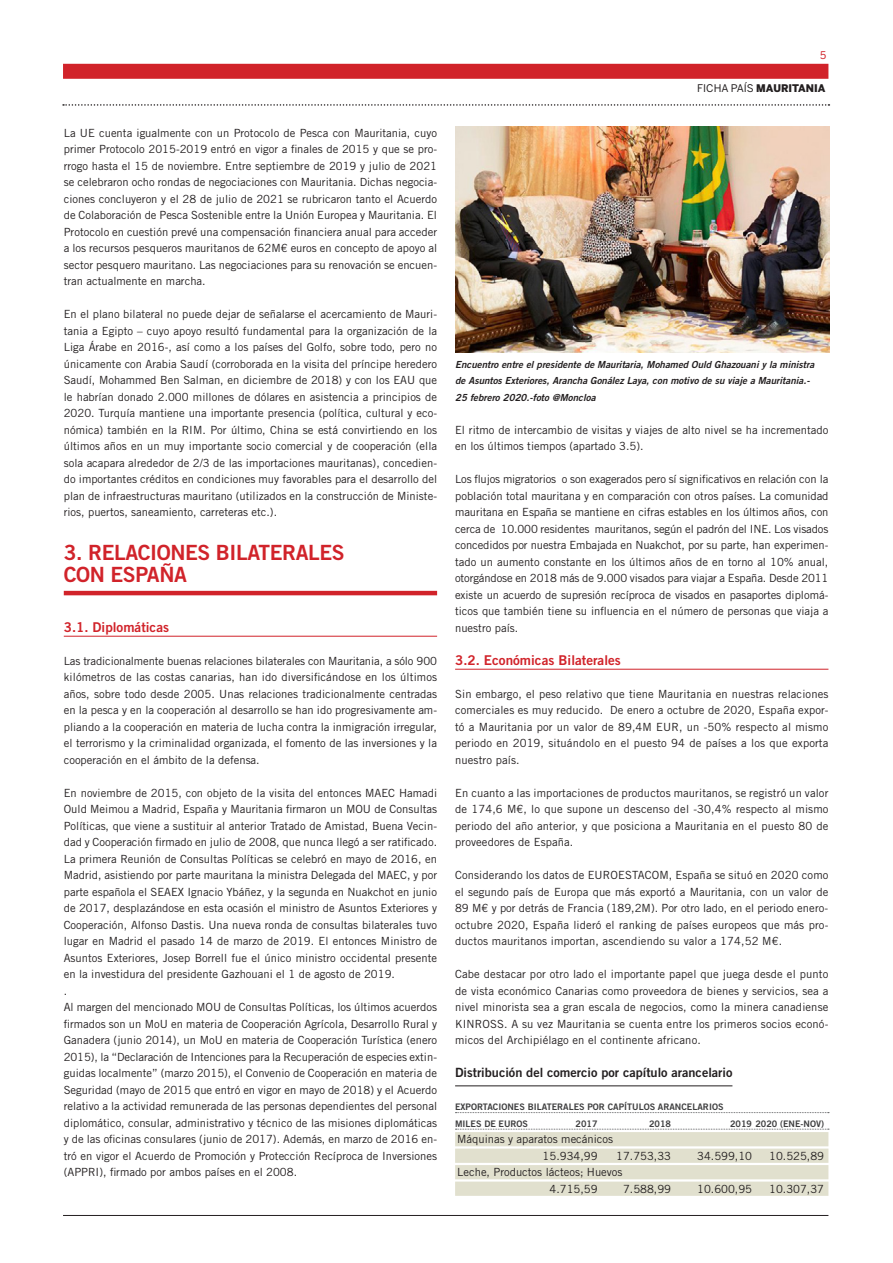
<style>
.page{position:relative;width:893px;height:1263px;background:#fff}
.page>*{position:absolute;margin:0;border:0;box-sizing:border-box;transform-origin:0 0}
.TITULO_1º_NIVEL{font:21px/22.5px "Trade Gothic LT Std Bd 2";letter-spacing:-.02em;color:#d1232a}
.TITULO_2º_NIVEL{font:13.5px "Trade Gothic LT Std Bd 2";color:#d1232a}
.TITULO_3º_NIVEL{font:12.75px "Trade Gothic LT Std Bd 2";color:#231f20}
.TEXTO_NORMAL{font:11.25px/16.5px "Trade Gothic LT Std";color:#231f20;text-align:justify}
.TABLA_TEXTO{font:11.25px "Trade Gothic LT Std";color:#231f20}
.t1{font:10.5px "Benton Sans Black SC";color:#231f20}
.t2{font:10.5px "Benton Sans";color:#d1232a}
.TEXTO_PIE_DE_FOTO{font:9.75px "Trade Gothic LT Std Bd 2 Obl";color:#231f20}
.TABLA_INDICE{font:9px "Trade Gothic LT Std Bd 2";color:#3e3e3f}
.s1{font-family:"Benton Sans"}
</style>
<div class="page">
<div style="left:63px;top:64px;width:765px;height:15px;background:#d1232a"></div>
<hr style="left:63px;top:1215px;width:765px;height:1px;background:#231f20">
<svg style="left:63px;top:104px;width:766px;height:2px"></svg>
<hr style="left:64px;top:591px;width:373px;height:4px;background:#d1232a">
<hr style="left:64px;top:636px;width:373px;height:1px;background:#d1232a">
<hr style="left:455px;top:669px;width:373px;height:1px;background:#d1232a">
<hr style="left:455px;top:1085px;width:277px;height:1px;background:#231f20">
<svg style="left:455px;top:1112px;width:374px;height:1px"></svg>
<svg style="left:455px;top:1129px;width:374px;height:1px"></svg>
<div style="left:455px;top:1132px;width:373px;height:14px;background:#e1e0ce"></div>
<div style="left:455px;top:1148px;width:373px;height:15px;background:#e1e0ce"></div>
<div style="left:455px;top:1165px;width:373px;height:14px;background:#e1e0ce"></div>
<div style="left:455px;top:1181px;width:373px;height:15px;background:#e1e0ce"></div>
<img style="left:455px;top:127px;width:374px;height:226px">
<p class="TEXTO_NORMAL" style="left:64px;top:124px;width:375px">La UE cuenta igualmente con un Protocolo de Pesca con Mauritania, cuyo primer Protocolo 2015-2019 entró en vigor a finales de 2015 y que se pro&shy;rrogo hasta el 15 de noviembre. Entre septiembre de 2019 y julio de 2021 se celebraron ocho rondas de negociaciones con Mauritania. Dichas negocia&shy;ciones concluyeron y el 28 de julio de 2021 se rubricaron tanto el Acuerdo de Colaboración de Pesca Sostenible entre la Unión Europea y Mauritania. El Protocolo en cuestión prevé una compensación financiera anual para acceder a los recursos pesqueros mauritanos de 62M€ euros en concepto de apoyo al sector pesquero mauritano. Las negociaciones para su renovación se encuen&shy;tran actualmente en marcha.</p>
<p class="TEXTO_NORMAL" style="left:64px;top:306px;width:375px">En el plano bilateral no puede dejar de señalarse el acercamiento de Mauri&shy;tania a Egipto – cuyo apoyo resultó fundamental para la organización de la Liga Árabe en 2016-, así como a los países del Golfo, sobre todo, pero no únicamente con Arabia Saudí (corroborada en la visita del príncipe heredero Saudí, Mohammed Ben Salman, en diciembre de 2018) y con los EAU que le habrían donado 2.000 millones de dólares en asistencia a principios de 2020. Turquía mantiene una importante presencia (política, cultural y eco&shy;nómica) también en la RIM. Por último, China se está convirtiendo en los últimos años en un muy importante socio comercial y de cooperación (ella sola acapara alrededor de 2/3 de las importaciones mauritanas), concedien&shy;do importantes créditos en condiciones muy favorables para el desarrollo del plan de infraestructuras mauritano (utilizados en la construcción de Ministe&shy;rios, puertos, saneamiento, carreteras etc.).</p>
<p class="TITULO_1º_NIVEL" style="left:64px;top:541px;width:283px">3. RELACIONES BILATERALES<br>CON ESPAÑA</p>
<p class="TITULO_2º_NIVEL" style="left:64px;top:618px;width:107px">3.1. Diplomáticas</p>
<p class="TEXTO_NORMAL" style="left:64px;top:652px;width:375px">Las tradicionalmente buenas relaciones bilaterales con Mauritania, a sólo 900 kilómetros de las costas canarias, han ido diversificándose en los últimos años, sobre todo desde 2005. Unas relaciones tradicionalmente centradas en la pesca y en la cooperación al desarrollo se han ido progresivamente am&shy;pliando a la cooperación en materia de lucha contra la inmigración irregular, el terrorismo y la criminalidad organizada, el fomento de las inversiones y la cooperación en el ámbito de la defensa.</p>
<p class="TEXTO_NORMAL" style="left:64px;top:784px;width:375px">En noviembre de 2015, con objeto de la visita del entonces MAEC Hamadi Ould Meimou a Madrid, España y Mauritania firmaron un MOU de Consultas Políticas, que viene a sustituir al anterior Tratado de Amistad, Buena Vecin&shy;dad y Cooperación firmado en julio de 2008, que nunca llegó a ser ratificado.<br>La primera Reunión de Consultas Políticas se celebró en mayo de 2016, en Madrid, asistiendo por parte mauritana la ministra Delegada del MAEC, y por parte española el SEAEX Ignacio Ybáñez, y la segunda en Nuakchot en junio de 2017, desplazándose en esta ocasión el ministro de Asuntos Exteriores y Cooperación, Alfonso Dastis. Una nueva ronda de consultas bilaterales tuvo lugar en Madrid el pasado 14 de marzo de 2019. El entonces Ministro de Asuntos Exteriores, Josep Borrell fue el único ministro occidental presente en la investidura del presidente Gazhouani el 1 de agosto de 2019.</p>
<p class="TEXTO_NORMAL" style="left:64px;top:982px;width:5px">.</p>
<p class="TEXTO_NORMAL" style="left:64px;top:999px;width:375px">Al margen del mencionado MOU de Consultas Políticas, los últimos acuerdos firmados son un MoU en materia de Cooperación Agrícola, Desarrollo Rural y Ganadera (junio 2014), un MoU en materia de Cooperación Turística (enero 2015), la “Declaración de Intenciones para la Recuperación de especies extin&shy;guidas localmente” (marzo 2015), el Convenio de Cooperación en materia de Seguridad (mayo de 2015 que entró en vigor en mayo de 2018) y el Acuerdo relativo a la actividad remunerada de las personas dependientes del personal diplomático, consular, administrativo y técnico de las misiones diplomáticas y de las oficinas consulares (junio de 2017). Además, en marzo de 2016 en&shy;tró en vigor el Acuerdo de Promoción y Protección Recíproca de Inversiones (APPRI), firmado por ambos países en el 2008.</p>
<p class="t2" style="left:820px;top:49px;width:8px">5</p>
<p class="t1" style="left:697px;top:82px;width:130px"><span class="s1">FICHA PAÍS</span> MAURITANIA</p>
<p class="TEXTO_PIE_DE_FOTO" style="left:455px;top:358px;width:361px">Encuentro entre el presidente de Mauritaria, Mohamed Ould Ghazouani y la ministra</p>
<p class="TEXTO_PIE_DE_FOTO" style="left:455px;top:374px;width:356px">de Asuntos Exteriores, Arancha Gonález Laya, con motivo de su viaje a Mauritania.-</p>
<p class="TEXTO_PIE_DE_FOTO" style="left:455px;top:391px;width:142px">25 febrero 2020.-foto @Moncloa</p>
<p class="TEXTO_NORMAL" style="left:455px;top:421px;width:375px">El ritmo de intercambio de visitas y viajes de alto nivel se ha incrementado en los últimos tiempos (apartado 3.5).</p>
<p class="TEXTO_NORMAL" style="left:455px;top:471px;width:375px">Los flujos migratorios o son exagerados pero sí significativos en relación con la población total mauritana y en comparación con otros países. La comunidad mauritana en España se mantiene en cifras estables en los últimos años, con cerca de 10.000 residentes mauritanos, según el padrón del INE. Los visados concedidos por nuestra Embajada en Nuakchot, por su parte, han experimen&shy;tado un aumento constante en los últimos años de en torno al 10% anual, otorgándose en 2018 más de 9.000 visados para viajar a España. Desde 2011 existe un acuerdo de supresión recíproca de visados en pasaportes diplomá&shy;ticos que también tiene su influencia en el número de personas que viaja a nuestro país.</p>
<p class="TITULO_2º_NIVEL" style="left:455px;top:651px;width:167px">3.2. Económicas Bilaterales</p>
<p class="TEXTO_NORMAL" style="left:455px;top:685px;width:375px">Sin embargo, el peso relativo que tiene Mauritania en nuestras relaciones comerciales es muy reducido. De enero a octubre de 2020, España expor&shy;tó a Mauritania por un valor de 89,4M EUR, un -50% respecto al mismo periodo en 2019, situándolo en el puesto 94 de países a los que exporta nuestro país.</p>
<p class="TEXTO_NORMAL" style="left:455px;top:784px;width:375px">En cuanto a las importaciones de productos mauritanos, se registró un valor de 174,6 M€, lo que supone un descenso del -30,4% respecto al mismo periodo del año anterior, y que posiciona a Mauritania en el puesto 80 de proveedores de España.</p>
<p class="TEXTO_NORMAL" style="left:455px;top:867px;width:375px">Considerando los datos de EUROESTACOM, España se situó en 2020 como el segundo país de Europa que más exportó a Mauritania, con un valor de 89 M€ y por detrás de Francia (189,2M). Por otro lado, en el periodo enero&shy;octubre 2020, España lideró el ranking de países europeos que más pro&shy;ductos mauritanos importan, ascendiendo su valor a 174,52 M€.</p>
<p class="TEXTO_NORMAL" style="left:455px;top:966px;width:375px">Cabe destacar por otro lado el importante papel que juega desde el punto de vista económico Canarias como proveedora de bienes y servicios, sea a nivel minorista sea a gran escala de negocios, como la minera canadiense KINROSS. A su vez Mauritania se cuenta entre los primeros socios econó&shy;micos del Archipiélago en el continente africano.</p>
<p class="TITULO_3º_NIVEL" style="left:455px;top:1065px;width:279px">Distribución del comercio por capítulo arancelario</p>
<p class="TABLA_INDICE" style="left:455px;top:1101px;width:270px">EXPORTACIONES BILATERALES POR CAPÍTULOS ARANCELARIOS</p>
<p class="TABLA_INDICE" style="left:455px;top:1118px;width:74px">MILES DE EUROS</p>
<p class="TABLA_INDICE" style="left:576px;top:1118px;width:23px">2017</p>
<p class="TABLA_INDICE" style="left:649px;top:1118px;width:23px">2018</p>
<p class="TABLA_INDICE" style="left:730px;top:1118px;width:95px">2019 2020 (ENE-NOV)</p>
<p class="TABLA_TEXTO" style="left:457px;top:1132px;width:157px">Máquinas y aparatos mecánicos</p>
<p class="TABLA_TEXTO" style="left:543px;top:1149px;width:56px">15.934,99</p>
<p class="TABLA_TEXTO" style="left:616px;top:1149px;width:56px">17.753,33</p>
<p class="TABLA_TEXTO" style="left:697px;top:1149px;width:56px">34.599,10</p>
<p class="TABLA_TEXTO" style="left:769px;top:1149px;width:56px">10.525,89</p>
<p class="TABLA_TEXTO" style="left:457px;top:1165px;width:167px">Leche, Productos lácteos; Huevos</p>
<p class="TABLA_TEXTO" style="left:549px;top:1182px;width:50px">4.715,59</p>
<p class="TABLA_TEXTO" style="left:623px;top:1182px;width:50px">7.588,99</p>
<p class="TABLA_TEXTO" style="left:697px;top:1182px;width:56px">10.600,95</p>
<p class="TABLA_TEXTO" style="left:769px;top:1182px;width:56px">10.307,37</p>
</div>
